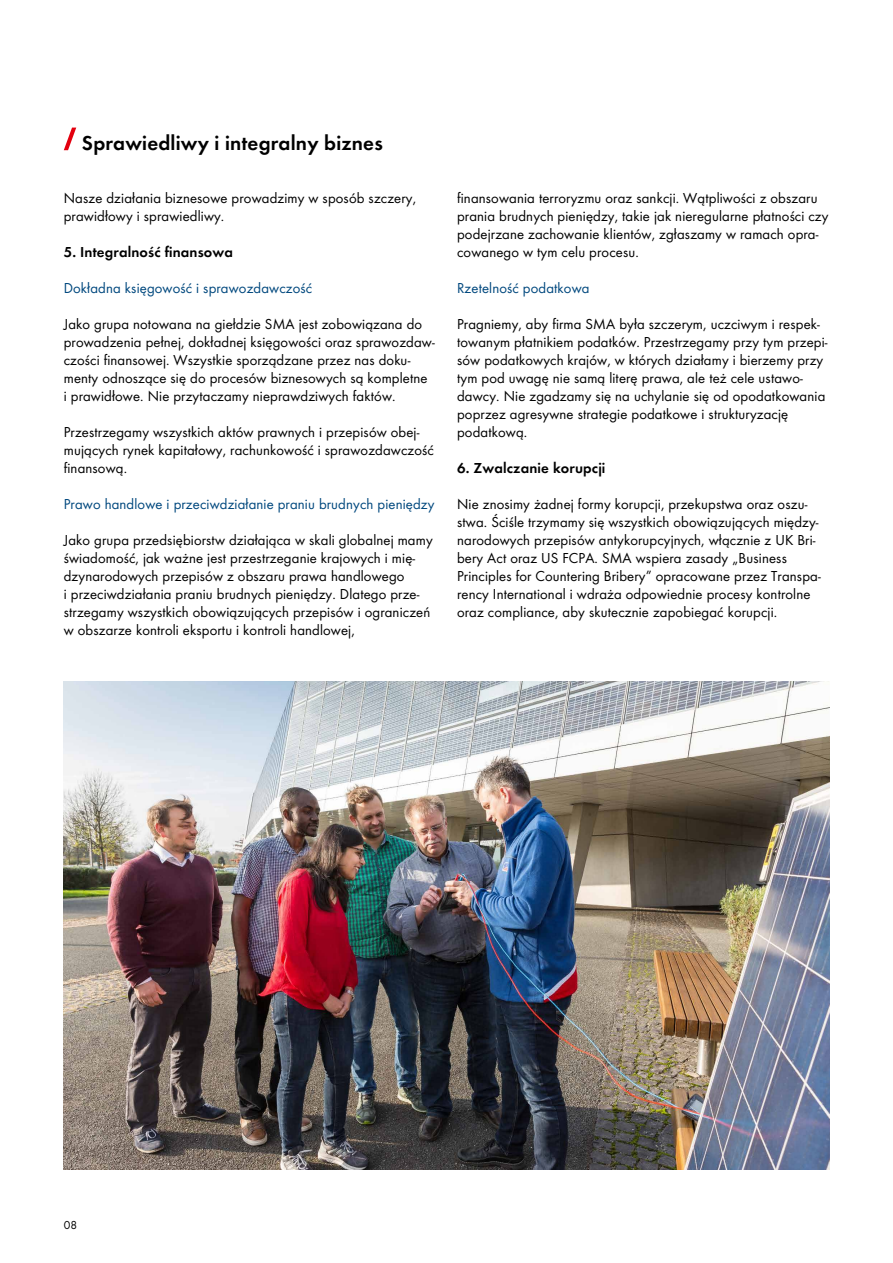
<style>
.page{position:relative;width:893px;height:1263px;background:#fff}
.page>*{position:absolute;margin:0;border:0;box-sizing:border-box;transform-origin:0 0}
.t1{font:600 21px "SMA Futura Global";letter-spacing:.01em;color:#000}
.t2{font:15px/18px "SMA Futura Global";letter-spacing:.01em;color:#000}
.t3{font:15px "SMA Futura Global";letter-spacing:.01em;color:#00487e}
.t4{font:600 15px "SMA Futura Global";letter-spacing:.01em;color:#000}
.t5{font:12px "SMA Futura Global";color:#000}
</style>
<div class="page">
<img style="left:64px;top:681px;width:765px;height:488px">
<svg style="left:64px;top:128px;width:12px;height:22px"></svg>
<h1 class="t1" style="left:82px;top:131px;width:302px">Sprawiedliwy i integralny biznes</h1>
<p class="t2" style="left:64px;top:189px;width:354px">Nasze działania biznesowe prowadzimy w sposób szczery, prawidłowy i sprawiedliwy.</p>
<p class="t4" style="left:64px;top:243px;width:171px">5. Integralność finansowa</p>
<p class="t3" style="left:64px;top:279px;width:250px">Dokładna księgowość i sprawozdawczość</p>
<p class="t2" style="left:64px;top:315px;width:373px">Jako grupa notowana na giełdzie SMA jest zobowiązana do prowadzenia pełnej, dokładnej księgowości oraz sprawozdaw&shy;czości finansowej. Wszystkie sporządzane przez nas doku&shy;menty odnoszące się do procesów biznesowych są kompletne<br>i prawidłowe. Nie przytaczamy nieprawdziwych faktów.</p>
<p class="t2" style="left:64px;top:423px;width:372px">Przestrzegamy wszystkich aktów prawnych i przepisów obej&shy;mujących rynek kapitałowy, rachunkowość i sprawozdawczość finansową.</p>
<p class="t3" style="left:64px;top:495px;width:372px">Prawo handlowe i przeciwdziałanie praniu brudnych pieniędzy</p>
<p class="t2" style="left:64px;top:531px;width:370px">Jako grupa przedsiębiorstw działająca w skali globalnej mamy świadomość, jak ważne jest przestrzeganie krajowych i mię&shy;dzynarodowych przepisów z obszaru prawa handlowego<br>i przeciwdziałania praniu brudnych pieniędzy. Dlatego prze&shy;strzegamy wszystkich obowiązujących przepisów i ograniczeń w obszarze kontroli eksportu i kontroli handlowej,</p>
<p class="t2" style="left:457px;top:189px;width:373px">finansowania terroryzmu oraz sankcji. Wątpliwości z obszaru prania brudnych pieniędzy, takie jak nieregularne płatności czy podejrzane zachowanie klientów, zgłaszamy w ramach opra&shy;cowanego w tym celu procesu.</p>
<p class="t3" style="left:457px;top:279px;width:134px">Rzetelność podatkowa</p>
<p class="t2" style="left:457px;top:315px;width:372px">Pragniemy, aby firma SMA była szczerym, uczciwym i respek&shy;towanym płatnikiem podatków. Przestrzegamy przy tym przepi&shy;sów podatkowych krajów, w których działamy i bierzemy przy tym pod uwagę nie samą literę prawa, ale też cele ustawo&shy;dawcy. Nie zgadzamy się na uchylanie się od opodatkowania poprzez agresywne strategie podatkowe i strukturyzację podatkową.</p>
<p class="t4" style="left:457px;top:459px;width:150px">6. Zwalczanie korupcji</p>
<p class="t2" style="left:457px;top:495px;width:365px">Nie znosimy żadnej formy korupcji, przekupstwa oraz oszu&shy;stwa. Ściśle trzymamy się wszystkich obowiązujących między&shy;narodowych przepisów antykorupcyjnych, włącznie z UK Bri&shy;bery Act oraz US FCPA. SMA wspiera zasady „Business Principles for Countering Bribery” opracowane przez Transpa&shy;rency International i wdraża odpowiednie procesy kontrolne oraz compliance, aby skutecznie zapobiegać korupcji.</p>
<p class="t5" style="left:64px;top:1218px;width:15px">08</p>
</div>
